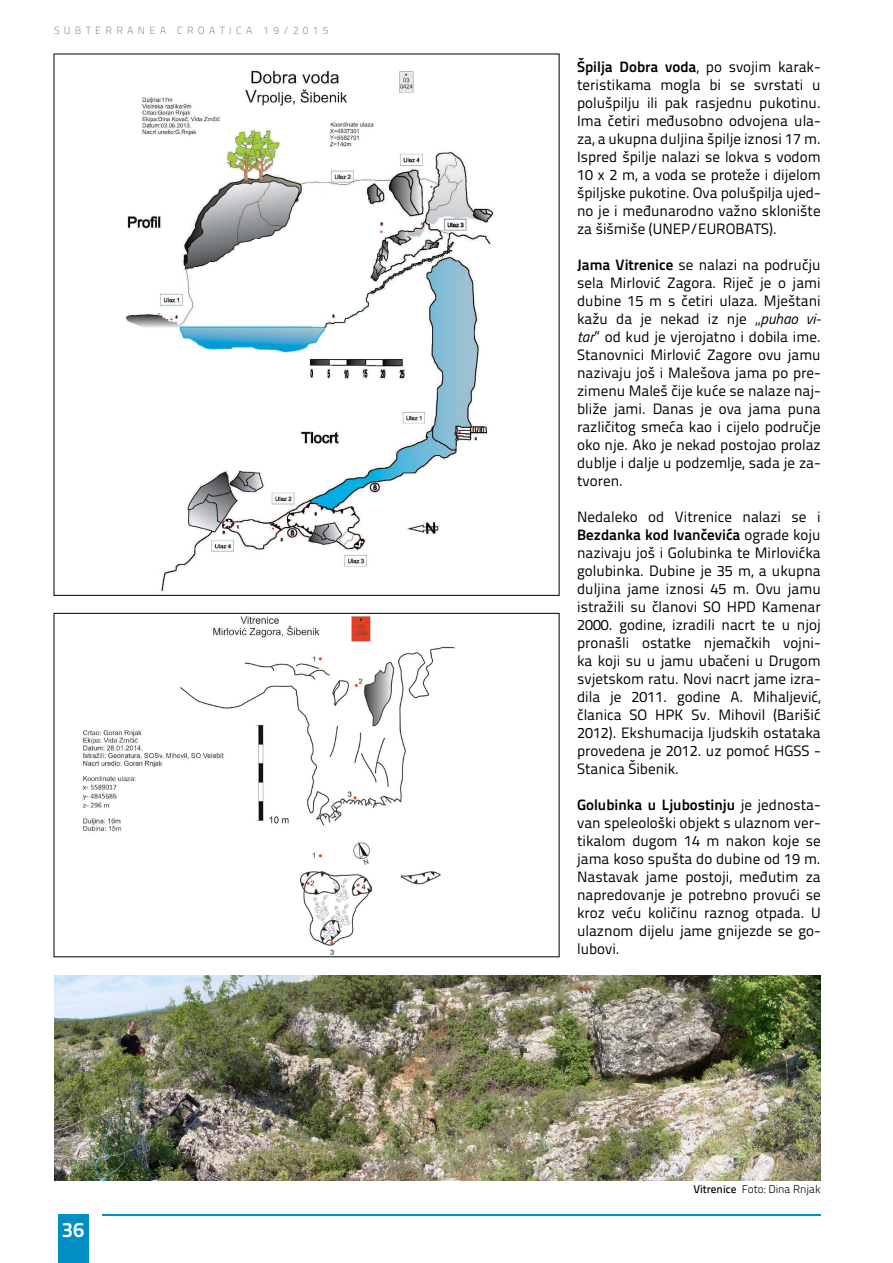
<style>
.page{position:relative;width:893px;height:1263px;background:#fff}
.page>*{position:absolute;margin:0;border:0;box-sizing:border-box;transform-origin:0 0}
.t1{font:21px "Titillium Maps 29 L 800 wt";color:#fff}
.t2{font:15px/18px "Titillium Text 22 L 400 wt";color:#000;text-align:justify}
.t3{font:15px "Titillium Text 22 L 800 wt";color:#000}
.t4{font:11.25px "Titillium Text 22 L 250 wt";color:#000}
.t5{font:10.5px "Titillium Text 22 L 250 wt";letter-spacing:.41em;color:#939598}
.s1{font-family:"Titillium Text 22 L 400 wt"}
.s2{font-family:"Titillium Text 22 L 800 wt"}
.s3{font-family:"Titillium";font-style:italic}
.s4{font-family:"Titillium Text 22 L 600 wt"}
</style>
<div class="page">
<div style="left:58px;top:1214px;width:30px;height:49px;background:#008fc5"></div>
<hr style="left:102px;top:1214px;width:719px;height:1px;background:#008fc5">
<img style="left:125px;top:70px;width:370px;height:523px">
<img style="left:82px;top:616px;width:373px;height:339px">
<img style="left:54px;top:975px;width:767px;height:205px">
<div style="left:312px;top:194px;width:26px;height:29px;background:#fff"></div>
<div style="left:342px;top:198px;width:26px;height:28px;background:#fff"></div>
<div style="left:349px;top:206px;width:26px;height:29px;background:#fff"></div>
<div style="left:254px;top:240px;width:26px;height:28px;background:#fff"></div>
<div style="left:209px;top:262px;width:26px;height:29px;background:#fff"></div>
<p class="t5" style="left:54px;top:23px;width:276px">SUBTERRANEA CROATICA 19/2015</p>
<h1 class="t1" style="left:62px;top:1213px;width:24px">36</h1>
<p class="t3" style="left:577px;top:55px;width:245px">Špilja Dobra voda<span class="s1">, po svojim karak-</span></p>
<p class="t2" style="left:577px;top:75px;width:245px">teristikama mogla bi se svrstati u polušpilju ili pak rasjednu pukotinu.<br>Ima četiri međusobno odvojena ula&shy;za, a ukupna duljina špilje iznosi 17 m.<br>Ispred špilje nalazi se lokva s vodom 10 x 2 m, a voda se proteže i dijelom špiljske pukotine. Ova polušpilja ujed&shy;no je i međunarodno važno sklonište za šišmiše (UNEP/EUROBATS).</p>
<p class="t2" style="left:577px;top:255px;width:245px"><span class="s2">Jama Vitrenice</span> se nalazi na području sela Mirlović Zagora. Riječ je o jami dubine 15 m s četiri ulaza. Mještani kažu da je nekad iz nje „<span class="s3">puhao vi&shy;tar</span>” od kud je vjerojatno i dobila ime.<br>Stanovnici Mirlović Zagore ovu jamu nazivaju još i Malešova jama po pre&shy;zimenu Maleš čije kuće se nalaze naj&shy;bliže jami. Danas je ova jama puna različitog smeća kao i cijelo područje oko nje. Ako je nekad postojao prolaz dublje i dalje u podzemlje, sada je za&shy;tvoren.</p>
<p class="t2" style="left:577px;top:507px;width:245px">Nedaleko od Vitrenice nalazi se i</p>
<p class="t3" style="left:577px;top:523px;width:245px">Bezdanka kod Ivančevića <span class="s1">ograde koju</span></p>
<p class="t2" style="left:577px;top:543px;width:245px">nazivaju još i Golubinka te Mirlovićka golubinka. Dubine je 35 m, a ukupna duljina jame iznosi 45 m. Ovu jamu istražili su članovi SO HPD Kamenar 2000. godine, izradili nacrt te u njoj pronašli ostatke njemačkih vojni&shy;ka koji su u jamu ubačeni u Drugom svjetskom ratu. Novi nacrt jame izra&shy;dila je 2011. godine A. Mihaljević, članica SO HPK Sv. Mihovil (Barišić 2012). Ekshumacija ljudskih ostataka provedena je 2012. uz pomoć HGSS - Stanica Šibenik.</p>
<p class="t3" style="left:577px;top:793px;width:245px">Golubinka u Ljubostinju <span class="s1">je jednosta-</span></p>
<p class="t2" style="left:577px;top:813px;width:245px">van speleološki objekt s ulaznom ver&shy;tikalom dugom 14 m nakon koje se jama koso spušta do dubine od 19 m.<br>Nastavak jame postoji, međutim za napredovanje je potrebno provući se kroz veću količinu raznog otpada. U ulaznom dijelu jame gnijezde se go&shy;lubovi.</p>
<p class="t4" style="left:693px;top:1180px;width:129px"><span class="s4">Vitrenice</span> Foto: Dina Rnjak</p>
</div>
